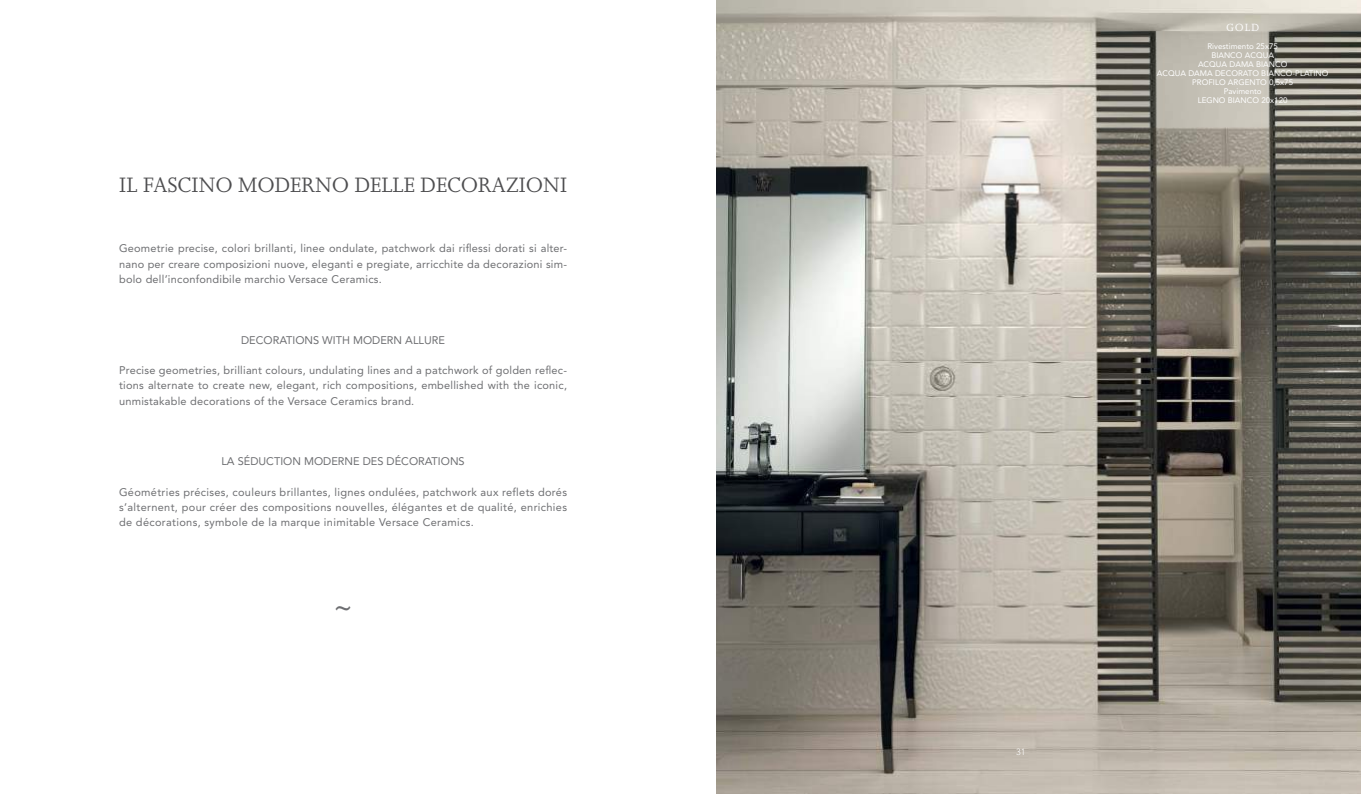
<style>
.page{position:relative;width:1361px;height:794px;background:#fff}
.page>*{position:absolute;margin:0;border:0;box-sizing:border-box;transform-origin:0 0}
.t1{font:32px "Avenir LT Std";color:#6d6e71}
.t2{font:24px "Joanna MT Std";letter-spacing:.01em;color:#4d4d4f}
.t3{font:12px "Joanna MT Std";color:#fff}
.t4{font:11px/15.2px "Avenir LT Std";letter-spacing:.02em;color:#6d6e71;text-align:justify}
.t5{font:11px "Avenir LT Std";color:#6d6e71}
.t6{font:300 9px "Avenir LT Std";color:#fff}
.t7{font:8px/9px "Avenir LT Std";color:#fff;text-align:center}
</style>
<div class="page">
<img style="left:716px;top:0;width:645px;height:794px">
<h2 class="t2" style="left:119px;top:172px;width:449px">IL FASCINO MODERNO DELLE DECORAZIONI</h2>
<p class="t4" style="left:119px;top:241px;width:449px">Geometrie precise, colori brillanti, linee ondulate, patchwork dai riflessi dorati si alter&shy;nano per creare composizioni nuove, eleganti e pregiate, arricchite da decorazioni sim&shy;bolo dell’inconfondibile marchio Versace Ceramics.</p>
<p class="t5" style="left:241px;top:333px;width:205px">DECORATIONS WITH MODERN ALLURE</p>
<p class="t4" style="left:119px;top:363px;width:449px">Precise geometries, brilliant colours, undulating lines and a patchwork of golden reflec&shy;tions alternate to create new, elegant, rich compositions, embellished with the iconic, unmistakable decorations of the Versace Ceramics brand.</p>
<p class="t5" style="left:221px;top:455px;width:245px">LA SÉDUCTION MODERNE DES DÉCORATIONS</p>
<p class="t4" style="left:119px;top:484px;width:449px">Géométries précises, couleurs brillantes, lignes ondulées, patchwork aux reflets dorés s’alternent, pour créer des compositions nouvelles, élégantes et de qualité, enrichies de décorations, symbole de la marque inimitable Versace Ceramics.</p>
<h1 class="t1" style="left:332px;top:588px;width:23px">~</h1>
<p class="t3" style="left:1226px;top:21px;width:34px">GOLD</p>
<p class="t7" style="left:1207px;top:42px;width:72px">Rivestimento 25x75<br>BIANCO ACQUA</p>
<p class="t7" style="left:1198px;top:60px;width:7px">acqua</p>
<p class="t7" style="left:1229px;top:60px;width:7px">dama</p>
<p class="t7" style="left:1256px;top:60px;width:7px">bianco</p>
<p class="t7" style="left:1157px;top:69px;width:173px">ACQUA DAMA DECORATO BIANCO-PLATINO</p>
<p class="t7" style="left:1192px;top:78px;width:102px">PROFILO ARGENTO 0,5x75</p>
<p class="t7" style="left:1223px;top:87px;width:39px">Pavimento</p>
<p class="t7" style="left:1197px;top:96px;width:91px">LEGNO BIANCO 20x120</p>
<p class="t6" style="left:1016px;top:747px;width:11px">31</p>
</div>
